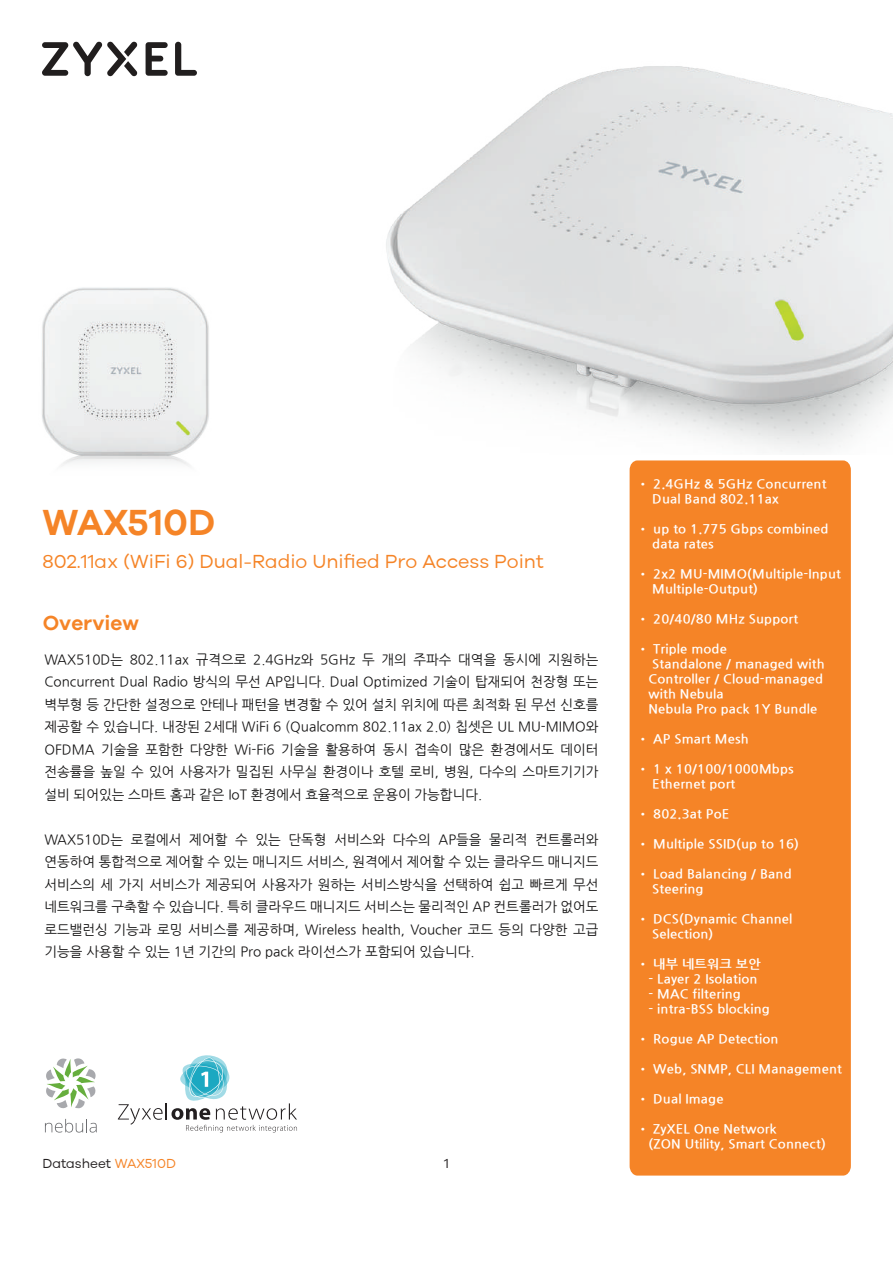
<style>
.page{position:relative;width:893px;height:1263px;background:#fff}
.page>*{position:absolute;margin:0;border:0;box-sizing:border-box;transform-origin:0 0}
.t1{font:600 37.5px "Galano Grotesque";color:#f58427}
.t2{font:600 21px "Galano Grotesque";color:#f58427}
.t3{font:19.5px "Galano Grotesque";color:#f58427}
.t4{font:13.5px/22.5px "Nanum Gothic";color:#131212;text-align:justify}
.t5{font:13.5px "Galano Grotesque";color:#231f20}
.t6{font:700 12.6px/15px "Nanum Gothic";letter-spacing:.015em;color:#fff;scale:1.04 1}
.s1{color:#f58427}
</style>
<div class="page">
<div style="left:630px;top:460px;width:221px;height:715px;background:#f58427"></div>
<svg style="left:118px;top:1055px;width:179px;height:77px"></svg>
<svg style="left:45px;top:1119px;width:52px;height:13px"></svg>
<svg style="left:46px;top:1058px;width:50px;height:51px"></svg>
<svg style="left:175px;top:42px;width:22px;height:34px"></svg>
<svg style="left:146px;top:42px;width:22px;height:34px"></svg>
<svg style="left:42px;top:41px;width:96px;height:35px"></svg>
<img style="left:42px;top:287px;width:167px;height:179px">
<img style="left:386px;top:66px;width:507px;height:386px">
<h1 class="t1" style="left:43px;top:500px;width:174px">WAX510D</h1>
<h3 class="t3" style="left:43px;top:549px;width:503px">802.11ax (WiFi 6) Dual-Radio Unified Pro Access Point</h3>
<h2 class="t2" style="left:43px;top:610px;width:98px">Overview</h2>
<p class="t4" style="left:44px;top:648px;width:556px">WAX510D는 802.11ax 규격으로 2.4GHz와 5GHz 두 개의 주파수 대역을 동시에 지원하는 Concurrent Dual Radio 방식의 무선 AP입니다. Dual Optimized 기술이 탑재되어 천장형 또는 벽부형 등 간단한 설정으로 안테나 패턴을 변경할 수 있어 설치 위치에 따른 최적화 된 무선 신호를 제공할 수 있습니다. 내장된 2세대 WiFi 6 (Qualcomm 802.11ax 2.0) 칩셋은 UL MU-MIMO와 OFDMA 기술을 포함한 다양한 Wi-Fi6 기술을 활용하여 동시 접속이 많은 환경에서도 데이터 전송률을 높일 수 있어 사용자가 밀집된 사무실 환경이나 호텔 로비, 병원, 다수의 스마트기기가 설비 되어있는 스마트 홈과 같은 IoT 환경에서 효율적으로 운용이 가능합니다.</p>
<p class="t4" style="left:44px;top:829px;width:556px">WAX510D는 로컬에서 제어할 수 있는 단독형 서비스와 다수의 AP들을 물리적 컨트롤러와 연동하여 통합적으로 제어할 수 있는 매니지드 서비스, 원격에서 제어할 수 있는 클라우드 매니지드 서비스의 세 가지 서비스가 제공되어 사용자가 원하는 서비스방식을 선택하여 쉽고 빠르게 무선 네트워크를 구축할 수 있습니다. 특히 클라우드 매니지드 서비스는 물리적인 AP 컨트롤러가 없어도 로드밸런싱 기능과 로밍 서비스를 제공하며, Wireless health, Voucher 코드 등의 다양한 고급 기능을 사용할 수 있는 1년 기간의 Pro pack 라이선스가 포함되어 있습니다.</p>
<p class="t5" style="left:43px;top:1155px;width:135px">Datasheet <span class="s1">WAX510D</span></p>
<p class="t5" style="left:444px;top:1155px;width:6px">1</p>
<p class="t6" style="left:652px;top:477px;width:169px;text-indent:-15px">• 2.4GHz &amp; 5GHz Concurrent<br>Dual Band 802.11ax</p>
<p class="t6" style="left:652px;top:522px;width:171px;text-indent:-15px">• up to 1.775 Gbps combined data rates</p>
<p class="t6" style="left:652px;top:567px;width:183px;text-indent:-15px">• 2x2 MU-MIMO(Multiple-Input<br>Multiple-Output)</p>
<p class="t6" style="left:637px;top:612px;width:157px">• 20/40/80 MHz Support</p>
<p class="t6" style="left:637px;top:642px;width:88px">• Triple mode</p>
<p class="t6" style="left:652px;top:657px;width:167px">Standalone / managed with</p>
<p class="t6" style="left:648px;top:672px;width:169px">Controller / Cloud-managed</p>
<p class="t6" style="left:648px;top:687px;width:74px">with Nebula</p>
<p class="t6" style="left:648px;top:702px;width:164px">Nebula Pro pack 1Y Bundle</p>
<p class="t6" style="left:637px;top:732px;width:109px">• AP Smart Mesh</p>
<p class="t6" style="left:652px;top:762px;width:137px;text-indent:-15px">• 1 x 10/100/1000Mbps<br>Ethernet port</p>
<p class="t6" style="left:637px;top:807px;width:90px">• 802.3at PoE</p>
<p class="t6" style="left:637px;top:837px;width:157px">• Multiple SSID(up to 16)</p>
<p class="t6" style="left:652px;top:867px;width:136px;text-indent:-15px">• Load Balancing / Band<br>Steering</p>
<p class="t6" style="left:652px;top:912px;width:136px;text-indent:-15px">• DCS(Dynamic Channel<br>Selection)</p>
<p class="t6" style="left:637px;top:957px;width:120px">• 내부 네트워크 보안</p>
<p class="t6" style="left:648px;top:972px;width:106px">- Layer 2 Isolation</p>
<p class="t6" style="left:648px;top:987px;width:90px">- MAC filtering</p>
<p class="t6" style="left:648px;top:1002px;width:118px">- intra-BSS blocking</p>
<p class="t6" style="left:637px;top:1032px;width:138px">• Rogue AP Detection</p>
<p class="t6" style="left:637px;top:1062px;width:199px">• Web, SNMP, CLI Management</p>
<p class="t6" style="left:637px;top:1092px;width:85px">• Dual Image</p>
<p class="t6" style="left:648px;top:1122px;width:172px;text-indent:-12px">• ZyXEL One Network<br>(ZON Utility, Smart Connect)</p>
</div>
